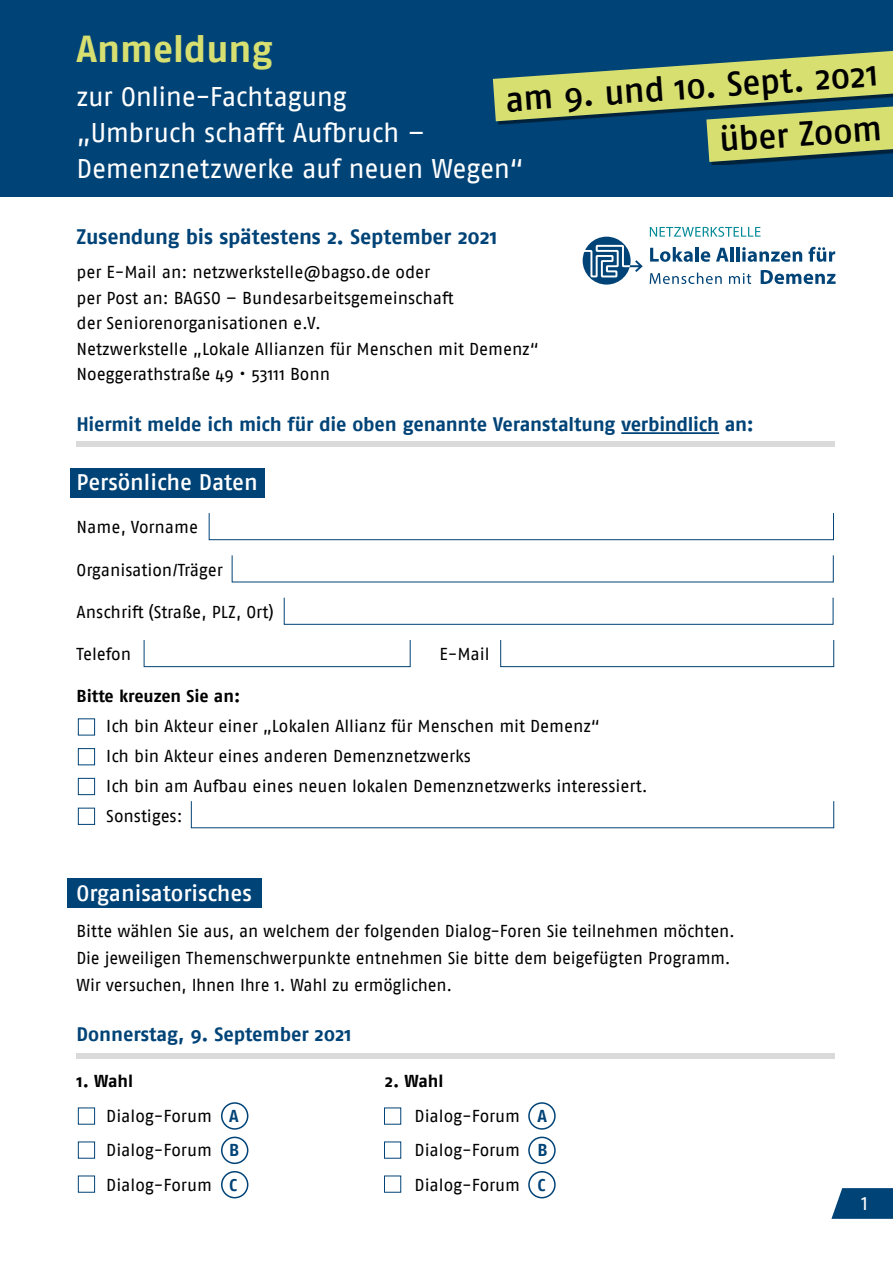
<style>
.page{position:relative;width:893px;height:1263px;background:#fff}
.page>*{position:absolute;margin:0;border:0;box-sizing:border-box;transform-origin:0 0}
.t1{font:700 37.5px "Fago Pro";color:#d7df71}
.H3_Anmeldung{font:500 34.5px/54.6px "Fago Pro";color:#000;text-align:right}
.H2_Anmeldung{font:27px/36px "Fago Pro";letter-spacing:-.015em;color:#fff}
.t2{font:500 22.5px "Fago Pro";letter-spacing:-.005em;color:#fff}
.p_fett{font:700 21px "Fago Pro";letter-spacing:-.01em;color:#004377}
.p_anmeldung{font:700 19.5px "Fago Pro";letter-spacing:-.01em;color:#004377}
.t3{font:19.5px "Fago Pro";color:#fff}
.t4{font:17.25px/27px "Fago Pro";letter-spacing:-.005em;color:#000}
.t5{font:700 17.25px "Fago Pro";color:#000}
.s1{font-weight:700;color:#004377}
</style>
<div class="page">
<svg style="left:231px;top:555px;width:603px;height:28px"></svg>
<div style="left:70px;top:468px;width:195px;height:29px;background:#004377"></div>
<div style="left:0;top:0;width:893px;height:197px;background:#004377"></div>
<div style="left:709px;top:108px;width:184px;height:57px;background:#000;opacity:.5"></div>
<svg style="left:493px;top:51px;width:400px;height:111px"></svg>
<svg style="left:650px;top:227px;width:111px;height:10px"></svg>
<svg style="left:583px;top:237px;width:48px;height:48px"></svg>
<svg style="left:583px;top:245px;width:60px;height:32px"></svg>
<svg style="left:650px;top:247px;width:43px;height:15px"></svg>
<hr style="left:695px;top:247px;width:3px;height:15px;background:#004377">
<svg style="left:701px;top:251px;width:9px;height:11px"></svg>
<svg style="left:716px;top:248px;width:13px;height:14px"></svg>
<hr style="left:730px;top:247px;width:4px;height:15px;background:#004377">
<hr style="left:736px;top:247px;width:4px;height:15px;background:#004377">
<svg style="left:742px;top:247px;width:60px;height:15px"></svg>
<svg style="left:808px;top:247px;width:27px;height:15px"></svg>
<svg style="left:761px;top:270px;width:74px;height:14px"></svg>
<svg style="left:650px;top:273px;width:72px;height:11px"></svg>
<svg style="left:729px;top:273px;width:22px;height:11px"></svg>
<svg style="left:208px;top:513px;width:626px;height:27px"></svg>
<svg style="left:283px;top:597px;width:551px;height:28px"></svg>
<svg style="left:143px;top:640px;width:268px;height:27px"></svg>
<svg style="left:500px;top:640px;width:334px;height:27px"></svg>
<hr style="left:621px;top:432px;width:98px;height:2px;background:#004377">
<div style="left:77px;top:441px;width:758px;height:5px;background:#dadada"></div>
<div style="left:67px;top:878px;width:194px;height:29px;background:#004377"></div>
<div style="left:221px;top:1102px;width:27px;height:28px;border:2px solid #004377;border-radius:50%"></div>
<div style="left:221px;top:1136px;width:27px;height:28px;border:2px solid #004377;border-radius:50%"></div>
<div style="left:221px;top:1171px;width:27px;height:27px;border:2px solid #004377;border-radius:50%"></div>
<div style="left:78px;top:718px;width:17px;height:17px;background:#fff;border:1px solid #004377"></div>
<div style="left:78px;top:748px;width:17px;height:17px;background:#fff;border:1px solid #004377"></div>
<div style="left:78px;top:778px;width:17px;height:17px;background:#fff;border:1px solid #004377"></div>
<div style="left:78px;top:808px;width:17px;height:17px;background:#fff;border:1px solid #004377"></div>
<svg style="left:191px;top:801px;width:643px;height:27px"></svg>
<div style="left:78px;top:1107px;width:17px;height:17px;background:#fff;border:1px solid #004377"></div>
<div style="left:78px;top:1141px;width:17px;height:17px;background:#fff;border:1px solid #004377"></div>
<div style="left:78px;top:1175px;width:17px;height:17px;background:#fff;border:1px solid #004377"></div>
<div style="left:528px;top:1102px;width:28px;height:28px;border:2px solid #004377;border-radius:50%"></div>
<div style="left:528px;top:1136px;width:28px;height:28px;border:2px solid #004377;border-radius:50%"></div>
<div style="left:528px;top:1171px;width:28px;height:27px;border:2px solid #004377;border-radius:50%"></div>
<div style="left:77px;top:1053px;width:758px;height:6px;background:#dadada"></div>
<svg style="left:831px;top:1188px;width:62px;height:31px;background:#1a5684"></svg>
<h1 class="t1" style="left:77px;top:26px;width:198px">Anmeldung</h1>
<h2 class="H2_Anmeldung" style="left:77px;top:79px;width:272px">zur Online-Fachtagung</h2>
<h2 class="H2_Anmeldung" style="left:77px;top:115px;width:449px">„Umbruch schafft Aufbruch –<br>Demenznetzwerke auf neuen Wegen“</h2>
<h3 class="H3_Anmeldung" style="left:504px;top:72px;width:375px;rotate:-4deg">am 9. und 10. Sept. 2021 über Zoom</h3>
<p class="p_fett" style="left:77px;top:224px;width:422px">Zusendung bis spätestens 2. September 2021</p>
<p class="t4" style="left:77px;top:259px;width:355px">per E-Mail an: netzwerkstelle@bagso.de oder</p>
<p class="t4" style="left:77px;top:285px;width:379px;line-height:25.5px">per Post an: BAGSO – Bundesarbeitsgemeinschaft der Seniorenorganisationen e.V.</p>
<p class="t4" style="left:77px;top:335px;width:464px">Netzwerkstelle „Lokale Allianzen für Menschen mit Demenz“</p>
<p class="t4" style="left:77px;top:361px;width:255px">Noeggerathstraße 49 • 53111 Bonn</p>
<p class="p_anmeldung" style="left:77px;top:413px;width:679px">Hiermit melde ich mich für die oben genannte Veranstaltung verbindlich an:</p>
<h2 class="t2" style="left:77px;top:469px;width:183px">Persönliche Daten</h2>
<p class="t4" style="left:77px;top:514px;width:123px">Name, Vorname</p>
<p class="t4" style="left:77px;top:556px;width:148px">Organisation/Träger</p>
<p class="t4" style="left:77px;top:598px;width:199px">Anschrift (Straße, PLZ, Ort)</p>
<p class="t4" style="left:77px;top:641px;width:56px">Telefon</p>
<p class="t4" style="left:439px;top:641px;width:52px">E-Mail</p>
<p class="t5" style="left:77px;top:686px;width:165px">Bitte kreuzen Sie an:</p>
<p class="t4" style="left:106px;top:713px;width:495px">Ich bin Akteur einer „Lokalen Allianz für Menschen mit Demenz“</p>
<p class="t4" style="left:106px;top:743px;width:366px">Ich bin Akteur eines anderen Demenznetzwerks</p>
<p class="t4" style="left:106px;top:773px;width:543px">Ich bin am Aufbau eines neuen lokalen Demenznetzwerks interessiert.</p>
<p class="t4" style="left:106px;top:803px;width:78px">Sonstiges:</p>
<h2 class="t2" style="left:77px;top:880px;width:177px">Organisatorisches</h2>
<h2 class="t4" style="left:77px;top:917px;width:660px">Bitte wählen Sie aus, an welchem der folgenden Dialog-Foren Sie teilnehmen möchten.<br>Die jeweiligen Themenschwerpunkte entnehmen Sie bitte dem beigefügten Programm.<br>Wir versuchen, Ihnen Ihre 1. Wahl zu ermöglichen.</h2>
<p class="p_anmeldung" style="left:77px;top:1023px;width:276px">Donnerstag, 9. September 2021</p>
<p class="t5" style="left:77px;top:1071px;width:58px">1. Wahl</p>
<p class="t4" style="left:106px;top:1102px;width:134px">Dialog-Forum <span class="s1">A</span></p>
<p class="t4" style="left:106px;top:1137px;width:135px">Dialog-Forum <span class="s1">B</span></p>
<p class="t4" style="left:106px;top:1171px;width:132px">Dialog-Forum <span class="s1">C</span></p>
<p class="t5" style="left:385px;top:1071px;width:60px">2. Wahl</p>
<p class="t4" style="left:415px;top:1102px;width:134px">Dialog-Forum <span class="s1">A</span></p>
<p class="t4" style="left:415px;top:1137px;width:135px">Dialog-Forum <span class="s1">B</span></p>
<p class="t4" style="left:415px;top:1171px;width:132px">Dialog-Forum <span class="s1">C</span></p>
<p class="t3" style="left:861px;top:1191px;width:8px">1</p>
</div>
